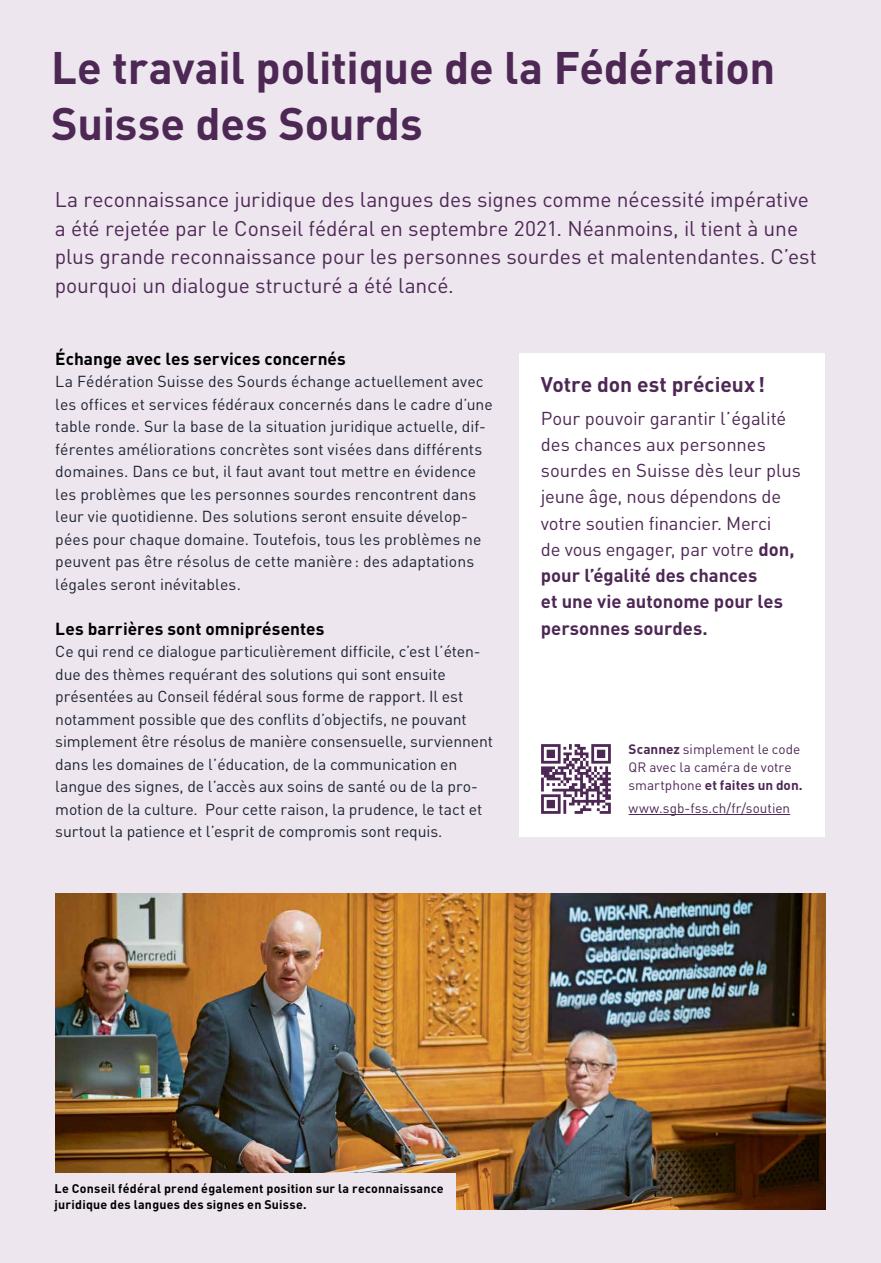
<style>
.page{position:relative;width:881px;height:1263px;background:#fff}
.page>*{position:absolute;margin:0;border:0;box-sizing:border-box;transform-origin:0 0}
.t1{font:700 45px/56.2px "DINOT";letter-spacing:-.01em;color:#4e2855}
.t2{font:21px/28.5px "DINOT";letter-spacing:-.005em;color:#4e2855}
.t3{font:700 21px "DINOT";letter-spacing:-.005em;color:#4e2855}
.t4{font:19.2px/26.2px "DINOT";letter-spacing:-.005em;color:#4e2855}
.t5{font:18.45px/26.2px "DINOT";letter-spacing:-.005em;color:#4e2855}
.t6{font:700 17.25px "DINOT";color:#000}
.t7{font:15.75px/22.5px "DINOT";color:#1d2233}
.t8{font:15.75px/19.5px "DINOT";letter-spacing:-.015em;color:#4e2855}
.t9{font:700 15.75px "DINOT";letter-spacing:-.015em;color:#4e2855}
.t10{font:13.5px/18px "DINOT";color:#4e2855}
.t11{font:700 12.45px/16.5px "DINOT";letter-spacing:.015em;color:#000}
.s1{font-weight:700}
</style>
<div class="page">
<div style="left:0;top:0;width:880px;height:1263px;background:#ede6ee"></div>
<img style="left:55px;top:894px;width:770px;height:315px">
<div style="left:44px;top:1173px;width:411px;height:46px;background:#ede6ee"></div>
<div style="left:519px;top:353px;width:305px;height:484px;background:#fff"></div>
<hr style="left:628px;top:814px;width:161px;height:1px;background:#4e2855">
<svg style="left:541px;top:744px;width:70px;height:70px"></svg>
<h1 class="t1" style="left:51px;top:37px;width:725px">Le travail politique de la Fédération<br>Suisse des Sourds</h1>
<p class="t2" style="left:55px;top:185px;width:763px">La reconnaissance juridique des langues des signes comme nécessité impérative a été rejetée par le Conseil fédéral en septembre 2021. Néanmoins, il tient à une plus grande reconnaissance pour les personnes sourdes et malentendantes. C’est pourquoi un dialogue structuré a été lancé.</p>
<p class="t6" style="left:55px;top:347px;width:292px">Échange avec les services concernés</p>
<p class="t7" style="left:55px;top:370px;width:439px">La Fédération Suisse des Sourds échange actuellement avec les offices et services fédéraux concernés dans le cadre d’une table ronde. Sur la base de la situation juridique actuelle, dif&shy;férentes améliorations concrètes sont visées dans différents domaines. Dans ce but, il faut avant tout mettre en évidence les problèmes que les personnes sourdes rencontrent dans leur vie quotidienne. Des solutions seront ensuite dévelop&shy;pées pour chaque domaine. Toutefois, tous les problèmes ne peuvent pas être résolus de cette manière: des adaptations légales seront inévitables.</p>
<p class="t6" style="left:55px;top:617px;width:270px">Les barrières sont omniprésentes</p>
<p class="t7" style="left:55px;top:640px;width:439px">Ce qui rend ce dialogue particulièrement difficile, c’est l’éten&shy;due des thèmes requérant des solutions qui sont ensuite présentées au Conseil fédéral sous forme de rapport. Il est notamment possible que des conflits d’objectifs, ne pouvant simplement être résolus de manière consensuelle, surviennent dans les domaines de l’éducation, de la communication en langue des signes, de l’accès aux soins de santé ou de la pro&shy;motion de la culture. Pour cette raison, la prudence, le tact et surtout la patience et l’esprit de compromis sont requis.</p>
<h2 class="t3" style="left:540px;top:370px;width:226px">Votre don est précieux!</h2>
<p class="t5" style="left:540px;top:404px;width:261px">Pour pouvoir garantir l’égalité des chances aux personnes sourdes en Suisse dès leur plus jeune âge, nous dépendons de votre soutien financier. Merci<br>de vous engager, par votre <span class="s1">don, pour l’égalité des chances<br>et une vie autonome pour les personnes sourdes.</span></p>
<h2 class="t3" style="left:540px;top:370px;width:175px">Ihre Spe de zählt!</h2>
<p class="t4" style="left:540px;top:404px;width:258px">Um gehörlosen Menschen in der Schweiz von Anfang an faire und gleichberechtigte<br>Chancen zu ermöglichen, sind wir auf Ihre finanzielle Unter&shy;stützung angewiesen. Danke, dass Sie sich mit Ihrer <span class="s1">Spende für Chancengleichheit und ein selbstbestimmtes Leben</span></p>
<p class="t8" style="left:634px;top:736px;width:149px">Einfach QR-Code<br>mit der Handykamera</p>
<p class="t9" style="left:634px;top:775px;width:156px">scannen und spenden.</p>
<p class="t8" style="left:634px;top:799px;width:171px">www.sgb-fss.ch/spenden</p>
<p class="t10" style="left:628px;top:740px;width:175px"><span class="s1">Scannez</span> simplement le code<br>QR avec la caméra de votre smartphone <span class="s1">et faites un don.</span></p>
<p class="t10" style="left:628px;top:798px;width:163px">www.sgb-fss.ch/fr/soutien</p>
<p class="t11" style="left:55px;top:1179px;width:390px">Le Conseil fédéral prend également position sur la reconnaissance juridique des langues des signes en Suisse.</p>
</div>
